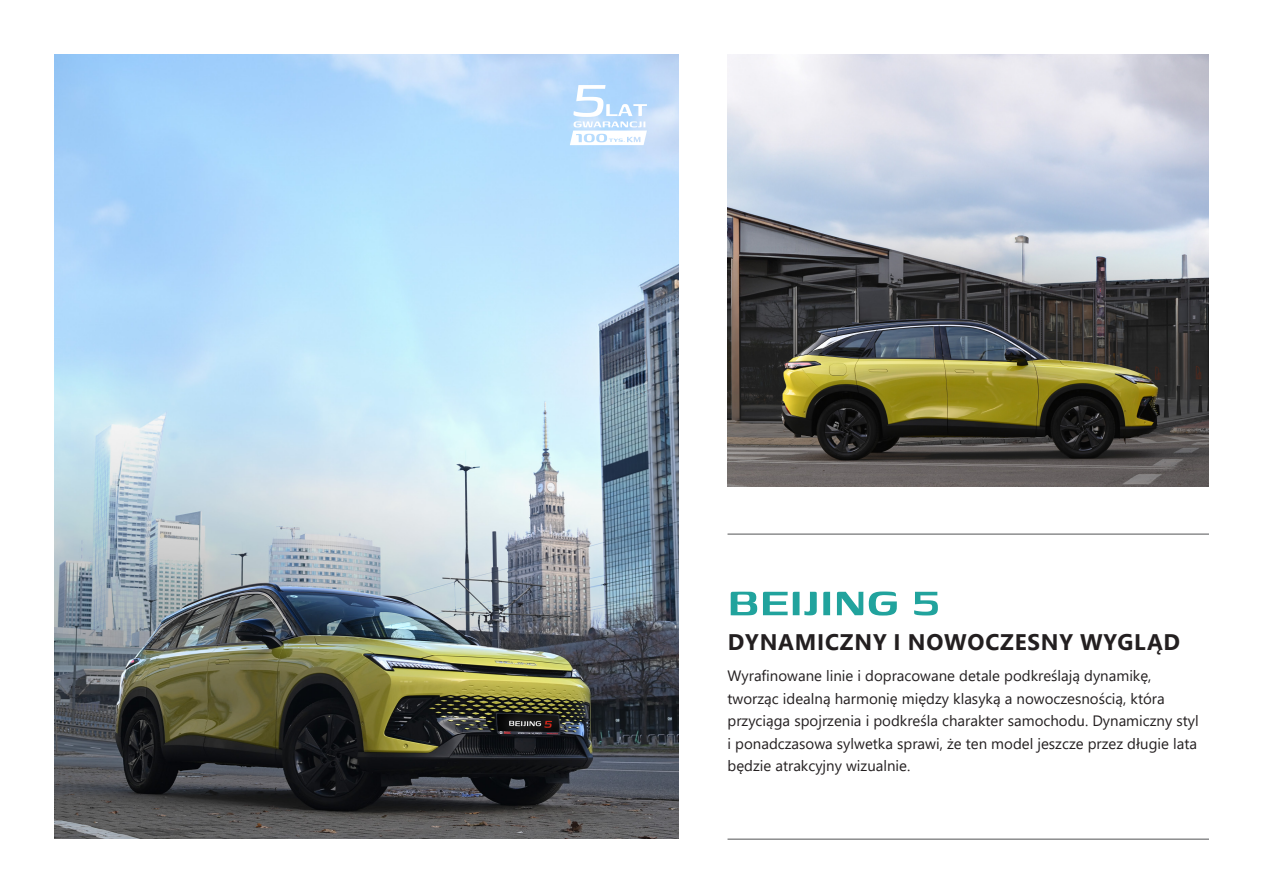
<style>
.page{position:relative;width:1263px;height:893px;background:#fff}
.page>*{position:absolute;margin:0;border:0;box-sizing:border-box;transform-origin:0 0}
.t1{font:600 51px "Genos";color:#21a39d}
.t2{font:700 22.5px "Segoe UI";letter-spacing:.035em;color:#231f20}
.t3{font:15px/22.5px "Segoe UI";color:#231f20}
</style>
<div class="page">
<img style="left:54px;top:54px;width:624px;height:785px">
<img style="left:727px;top:54px;width:482px;height:432px">
<svg style="left:570px;top:85px;width:77px;height:60px"></svg>
<hr style="left:727px;top:534px;width:482px;height:1px;background:#525455">
<hr style="left:727px;top:839px;width:482px;height:1px;background:#525455">
<h1 class="t1" style="left:727px;top:575px;width:214px">BEIJING 5</h1>
<h2 class="t2" style="left:728px;top:620px;width:454px">DYNAMICZNY I NOWOCZESNY WYGLĄD</h2>
<p class="t3" style="left:727px;top:663px;width:473px">Wyrafinowane linie i dopracowane detale podkreślają dynamikę, tworząc idealną harmonię między klasyką a nowoczesnością, która przyciąga spojrzenia i podkreśla charakter samochodu. Dynamiczny styl i ponadczasowa sylwetka sprawi, że ten model jeszcze przez długie lata będzie atrakcyjny wizualnie.</p>
</div>
